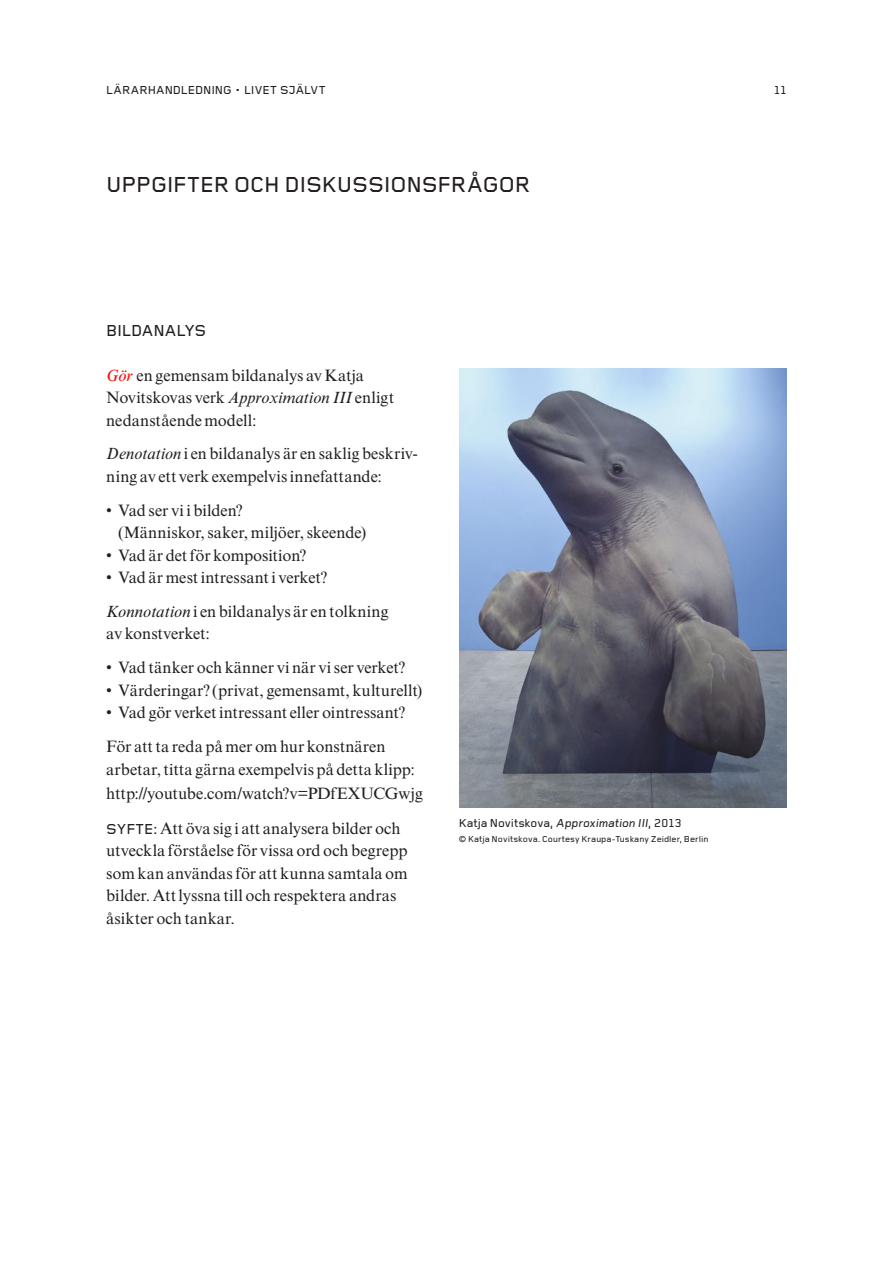
<style>
.page{position:relative;width:893px;height:1263px;background:#fff}
.page>*{position:absolute;margin:0;border:0;box-sizing:border-box;transform-origin:0 0}
.GRIDNIK_rubrik{font:500 22.5px "Gridnik MM";letter-spacing:-.005em;color:#231f20}
.Brödtext{font:16.5px/22.5px "Times MM";color:#231f20}
.Brödtext-2{font:500 16.5px "Gridnik MM";letter-spacing:-.01em;color:#231f20}
.Bildtext{font:500 12px "Gridnik MM";letter-spacing:-.005em;color:#231f20}
.Rubrik{font:500 12px "Gridnik MM";letter-spacing:.005em;color:#231f20}
.Bildtext-2{font:500 9px "Gridnik MM";letter-spacing:.005em;color:#231f20}
.s1{font-style:italic;color:#f00}
.s2{font-style:italic}
.s3{font-family:"Gridnik MM";font-weight:500;font-size:15px}
</style>
<div class="page">
<img style="left:459px;top:369px;width:328px;height:439px">
<p class="Rubrik" style="left:106px;top:83px;width:221px">LÄRARHANDLEDNING • LIVET SJÄLVT</p>
<p class="GRIDNIK_rubrik" style="left:106px;top:171px;width:426px">UPPGIFTER OCH DISKUSSIONSFRÅGOR</p>
<p class="Brödtext-2" style="left:106px;top:321px;width:102px">BILDANALYS</p>
<p class="Brödtext" style="left:106px;top:364px;width:289px"><span class="s1">Gör</span> en gemensam bildanalys av Katja<br>Novitskovas verk <span class="s2">Approximation III</span> enligt nedanstående modell:</p>
<p class="Brödtext" style="left:106px;top:443px;width:313px"><span class="s2">Denotation</span> i en bildanalys är en saklig beskriv&shy;ning av ett verk exempelvis innefattande:</p>
<p class="Brödtext" style="left:118px;top:499px;width:249px;text-indent:-12px">• Vad ser vi i bilden?<br>(Människor, saker, miljöer, skeende)</p>
<p class="Brödtext" style="left:106px;top:544px;width:201px">• Vad är det för komposition?</p>
<p class="Brödtext" style="left:106px;top:566px;width:222px">• Vad är mest intressant i verket?</p>
<p class="Brödtext" style="left:106px;top:600px;width:284px"><span class="s2">Konnotation</span> i en bildanalys är en tolkning av konstverket:</p>
<p class="Brödtext" style="left:106px;top:656px;width:300px">• Vad tänker och känner vi när vi ser verket?</p>
<p class="Brödtext" style="left:106px;top:679px;width:318px">• Värderingar? (privat, gemensamt, kulturellt)</p>
<p class="Brödtext" style="left:106px;top:701px;width:300px">• Vad gör verket intressant eller ointressant?</p>
<p class="Brödtext" style="left:106px;top:735px;width:310px">För att ta reda på mer om hur konstnären arbetar, titta gärna exempelvis på detta klipp:</p>
<p class="Brödtext" style="left:106px;top:782px;width:318px">http://youtube.com/watch?v=PDfEXUCGwjg</p>
<p class="Brödtext" style="left:106px;top:817px;width:303px"><span class="s3">SYFTE:</span> Att öva sig i att analysera bilder och utveckla förståelse för vissa ord och begrepp som kan användas för att kunna samtala om bilder. Att lyssna till och respektera andras åsikter och tankar.</p>
<p class="Bildtext" style="left:459px;top:816px;width:224px">Katja Novitskova, Approximation III, 2013</p>
<p class="Bildtext-2" style="left:459px;top:834px;width:251px">© Katja Novitskova. Courtesy Kraupa-Tuskany Zeidler, Berlin</p>
<p class="Rubrik" style="left:774px;top:83px;width:14px">11</p>
</div>
